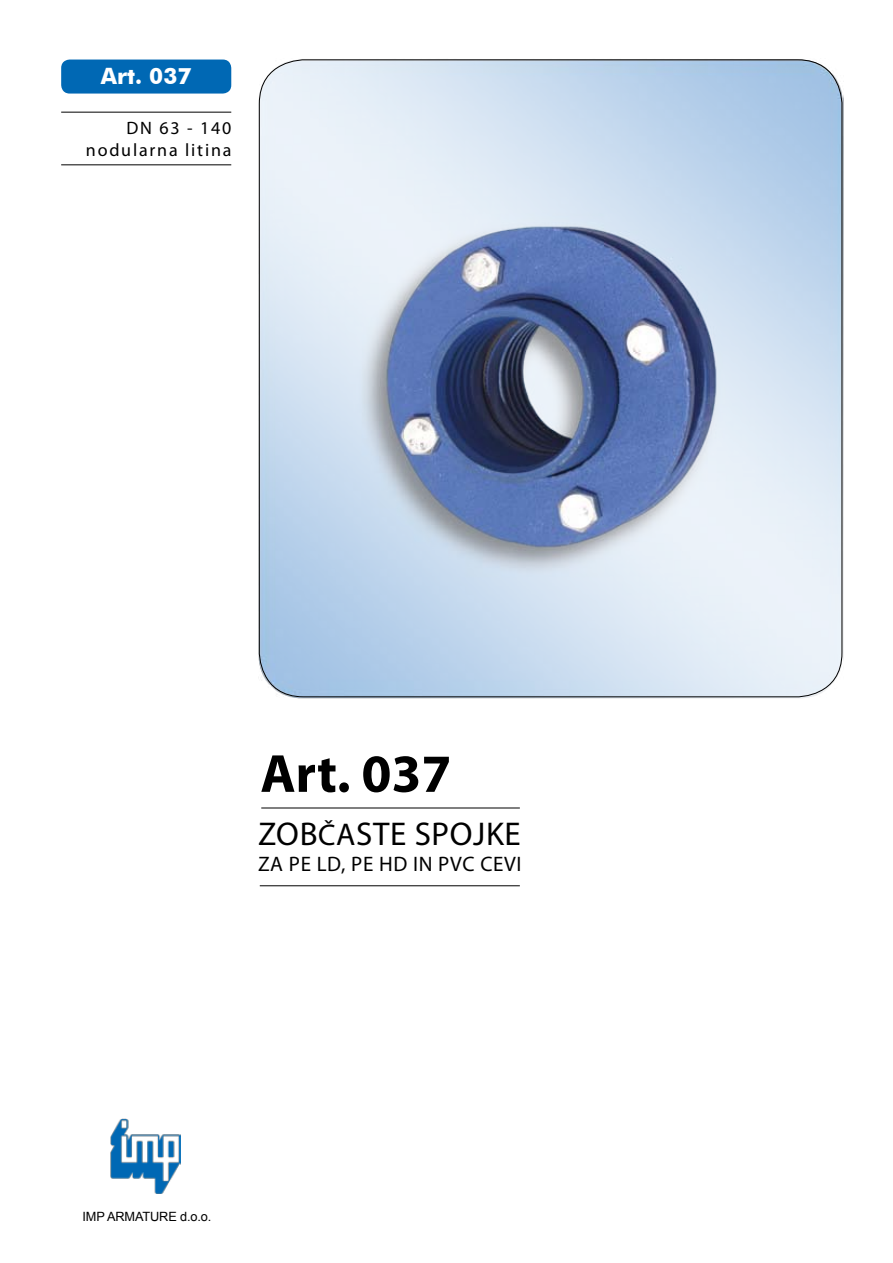
<style>
.page{position:relative;width:893px;height:1263px;background:#fff}
.page>*{position:absolute;margin:0;border:0;box-sizing:border-box;transform-origin:0 0}
.t1{font:700 54px "Myriad Pro";color:#000}
.t2{font:33px "Myriad Pro";letter-spacing:.02em;color:#000}
.t3{font:700 22.5px "Futura BT";color:#fff}
.t4{font:21px "Myriad Pro";letter-spacing:.03em;color:#000}
.t5{font:18px/21.6px "Myriad Pro";letter-spacing:.1em;color:#000;text-align:right}
.t6{font:12.75px "Arial";letter-spacing:-.01em;color:#000}
.s1{font-size:30px}
.s2{font-size:31.5px}
</style>
<div class="page">
<hr style="left:261px;top:808px;width:259px;height:1px;background:#000">
<hr style="left:260px;top:885px;width:260px;height:1px;background:#000">
<hr style="left:61px;top:112px;width:170px;height:1px;background:#000">
<hr style="left:61px;top:164px;width:170px;height:1px;background:#000">
<div style="left:61px;top:60px;width:170px;height:34px;background:#0068b4;border-radius:9px"></div>
<img style="left:111px;top:1118px;width:70px;height:75px">
<img style="left:259px;top:59px;width:584px;height:639px">
<p class="t3" style="left:101px;top:63px;width:92px">Art. 037</p>
<p class="t5" style="left:86px;top:117px;width:147px">DN 63 - 140 nodularna litina</p>
<h1 class="t1" style="left:260px;top:738px;width:192px">Art. 037</h1>
<h2 class="t2" style="left:258px;top:814px;width:264px">ZOB<span class="s1">Č</span><span class="s2">A</span>STE SPOJKE</h2>
<p class="t4" style="left:258px;top:850px;width:265px">ZA PE LD, PE HD IN PVC CEVI</p>
<p class="t6" style="left:82px;top:1208px;width:131px">IMP ARMATURE d.o.o.</p>
</div>
